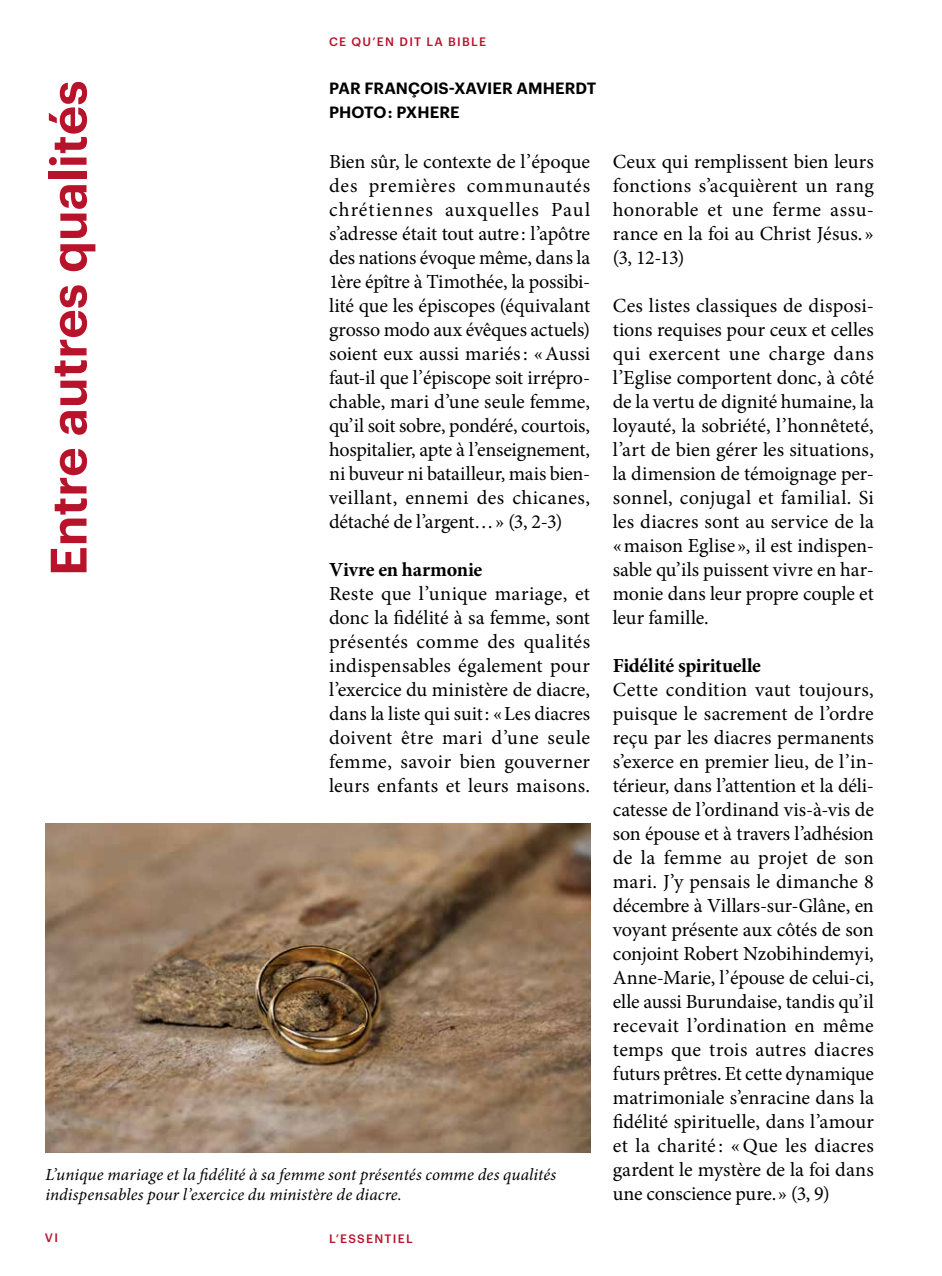
<style>
.page{position:relative;width:942px;height:1276px;background:#fff}
.page>*{position:absolute;margin:0;border:0;box-sizing:border-box;transform-origin:0 0}
.t1{font:600 50px "Graphik";color:#b7142c}
.t2{font:20px/24px "Minion Pro";letter-spacing:.005em;color:#000;text-align:justify}
.t3{font:700 20px "Minion Pro";letter-spacing:-.015em;color:#000}
.t4{font:italic 17px/20px "Minion Pro";letter-spacing:.005em;color:#000}
.t5{font:600 16px/24px "Graphik";letter-spacing:.005em;color:#000}
.t6{font:500 12px "Graphik";letter-spacing:.105em;color:#b7142c}
</style>
<div class="page">
<img style="left:45px;top:823px;width:545px;height:329px">
<h1 class="t1" style="left:30px;top:576px;width:497px;rotate:-90deg">Entre autres qualités</h1>
<p class="t6" style="left:329px;top:33px;width:158px">CE QU’EN DIT LA BIBLE</p>
<p class="t5" style="left:329px;top:74px;width:268px">PAR FRANÇOIS-XAVIER AMHERDT<br>PHOTO : PXHERE</p>
<p class="t2" style="left:329px;top:150px;width:262px">Bien sûr, le contexte de l’époque des premières communautés chrétiennes auxquelles Paul s’adresse était tout autre: l’apôtre des nations évoque même, dans la 1ère épître à Timothée, la possibi&shy;lité que les épiscopes (équivalant grosso modo aux évêques actuels) soient eux aussi mariés: «Aussi faut-il que l’épiscope soit irrépro&shy;chable, mari d’une seule femme, qu’il soit sobre, pondéré, courtois, hospitalier, apte à l’enseignement, ni buveur ni batailleur, mais bien&shy;veillant, ennemi des chicanes, détaché de l’argent…» (3, 2-3)</p>
<p class="t3" style="left:329px;top:556px;width:155px">Vivre en harmonie</p>
<p class="t2" style="left:329px;top:582px;width:262px">Reste que l’unique mariage, et donc la fidélité à sa femme, sont présentés comme des qualités indispensables également pour l’exercice du ministère de diacre, dans la liste qui suit: «Les diacres doivent être mari d’une seule femme, savoir bien gouverner leurs enfants et leurs maisons.</p>
<p class="t4" style="left:45px;top:1164px;width:512px">L’unique mariage et la fidélité à sa femme sont présentés comme des qualités indispensables pour l’exercice du ministère de diacre.</p>
<p class="t6" style="left:45px;top:1228px;width:15px">VI</p>
<p class="t6" style="left:329px;top:1229px;width:85px">L’ESSENTIEL</p>
<p class="t2" style="left:612px;top:150px;width:262px">Ceux qui remplissent bien leurs fonctions s’acquièrent un rang honorable et une ferme assu&shy;rance en la foi au Christ Jésus. » (3, 12-13)</p>
<p class="t2" style="left:612px;top:294px;width:262px">Ces listes classiques de disposi&shy;tions requises pour ceux et celles qui exercent une charge dans l’Eglise comportent donc, à côté de la vertu de dignité humaine, la loyauté, la sobriété, l’honnêteté, l’art de bien gérer les situations, la dimension de témoignage per&shy;sonnel, conjugal et familial. Si les diacres sont au service de la «maison Eglise», il est indispen&shy;sable qu’ils puissent vivre en har&shy;monie dans leur propre couple et leur famille.</p>
<p class="t3" style="left:612px;top:652px;width:150px">Fidélité spirituelle</p>
<p class="t2" style="left:612px;top:678px;width:262px">Cette condition vaut toujours, puisque le sacrement de l’ordre reçu par les diacres permanents s’exerce en premier lieu, de l’in&shy;térieur, dans l’attention et la déli&shy;catesse de l’ordinand vis-à-vis de son épouse et à travers l’adhésion de la femme au projet de son mari. J’y pensais le dimanche 8 décembre à Villars-sur-Glâne, en voyant présente aux côtés de son conjoint Robert Nzobihindemyi, Anne-Marie, l’épouse de celui-ci, elle aussi Burundaise, tandis qu’il recevait l’ordination en même temps que trois autres diacres futurs prêtres. Et cette dynamique matrimoniale s’enracine dans la fidélité spirituelle, dans l’amour et la charité : «Que les diacres gardent le mystère de la foi dans une conscience pure.» (3, 9)</p>
</div>
